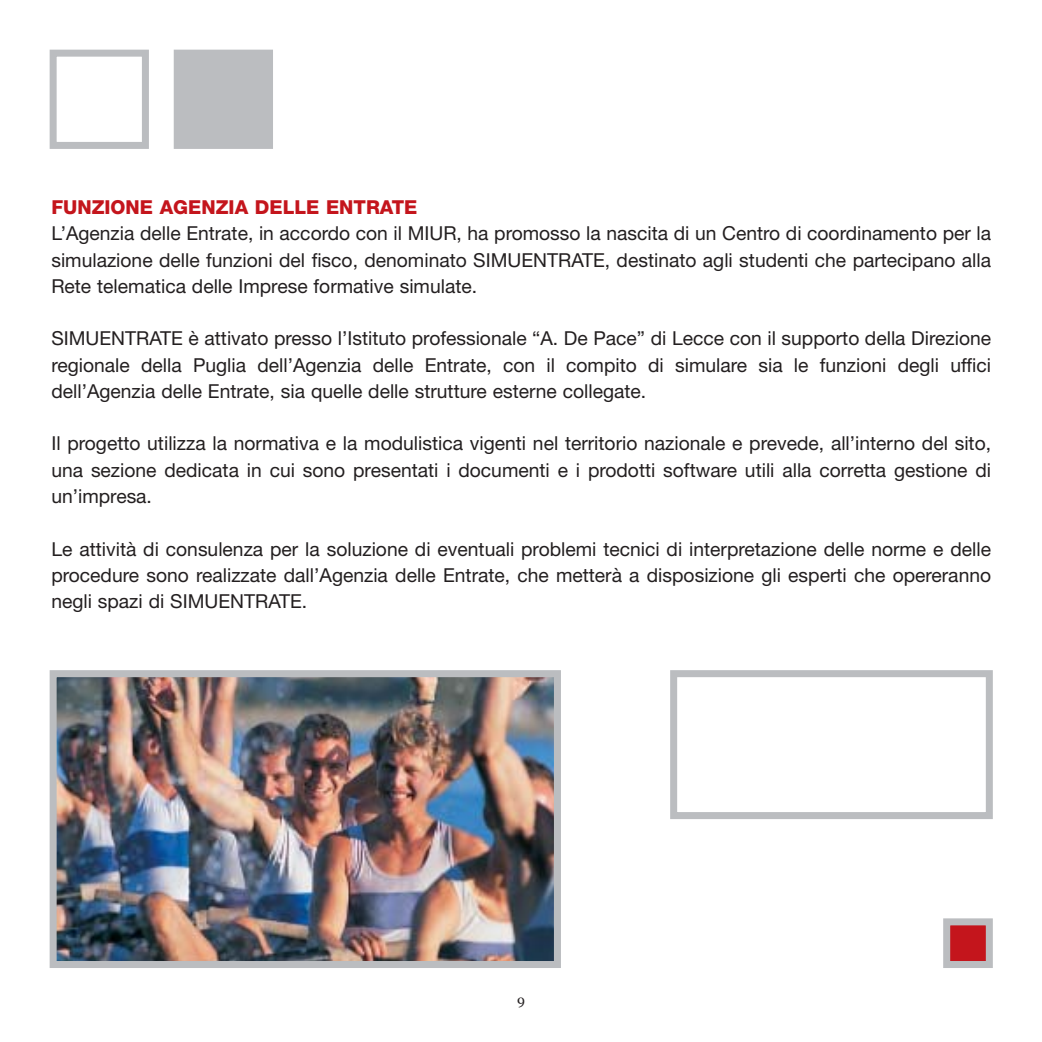
<style>
.page{position:relative;width:1042px;height:1042px;background:#fff}
.page>*{position:absolute;margin:0;border:0;box-sizing:border-box;transform-origin:0 0}
.t1{font:19.25px/26.2px "Helvetica Neue";color:#231f20;text-align:justify}
.t2{font:800 19.25px "Helvetica Neue";color:#c4151c}
.t3{font:14px "Georgia";color:#231f20}
</style>
<div class="page">
<div style="left:177px;top:53px;width:92px;height:92px;background:#bbbdc0"></div>
<div style="left:174px;top:50px;width:99px;height:99px;border:7px solid #bbbdc0"></div>
<div style="left:50px;top:50px;width:99px;height:99px;border:7px solid #bbbdc0"></div>
<img style="left:58px;top:678px;width:495px;height:281px">
<div style="left:50px;top:670px;width:511px;height:297px;border:7px solid #bbbdc0"></div>
<div style="left:946px;top:921px;width:43px;height:43px;background:#c4151c"></div>
<div style="left:943px;top:918px;width:49px;height:49px;border:7px solid #bbbdc0"></div>
<div style="left:670px;top:670px;width:322px;height:149px;border:7px solid #bbbdc0"></div>
<p class="t2" style="left:51px;top:200px;width:367px">FUNZIONE AGENZIA DELLE ENTRATE</p>
<p class="t1" style="left:51px;top:222px;width:941px">L’Agenzia delle Entrate, in accordo con il MIUR, ha promosso la nascita di un Centro di coordinamento per la simulazione delle funzioni del fisco, denominato SIMUENTRATE, destinato agli studenti che partecipano alla Rete telematica delle Imprese formative simulate.</p>
<p class="t1" style="left:51px;top:327px;width:941px">SIMUENTRATE è attivato presso l’Istituto professionale “A. De Pace” di Lecce con il supporto della Direzione regionale della Puglia dell’Agenzia delle Entrate, con il compito di simulare sia le funzioni degli uffici dell’Agenzia delle Entrate, sia quelle delle strutture esterne collegate.</p>
<p class="t1" style="left:51px;top:432px;width:941px">Il progetto utilizza la normativa e la modulistica vigenti nel territorio nazionale e prevede, all’interno del sito, una sezione dedicata in cui sono presentati i documenti e i prodotti software utili alla corretta gestione di un’impresa.</p>
<p class="t1" style="left:51px;top:537px;width:941px">Le attività di consulenza per la soluzione di eventuali problemi tecnici di interpretazione delle norme e delle procedure sono realizzate dall’Agenzia delle Entrate, che metterà a disposizione gli esperti che opereranno negli spazi di SIMUENTRATE.</p>
<p class="t3" style="left:517px;top:994px;width:9px">9</p>
</div>
